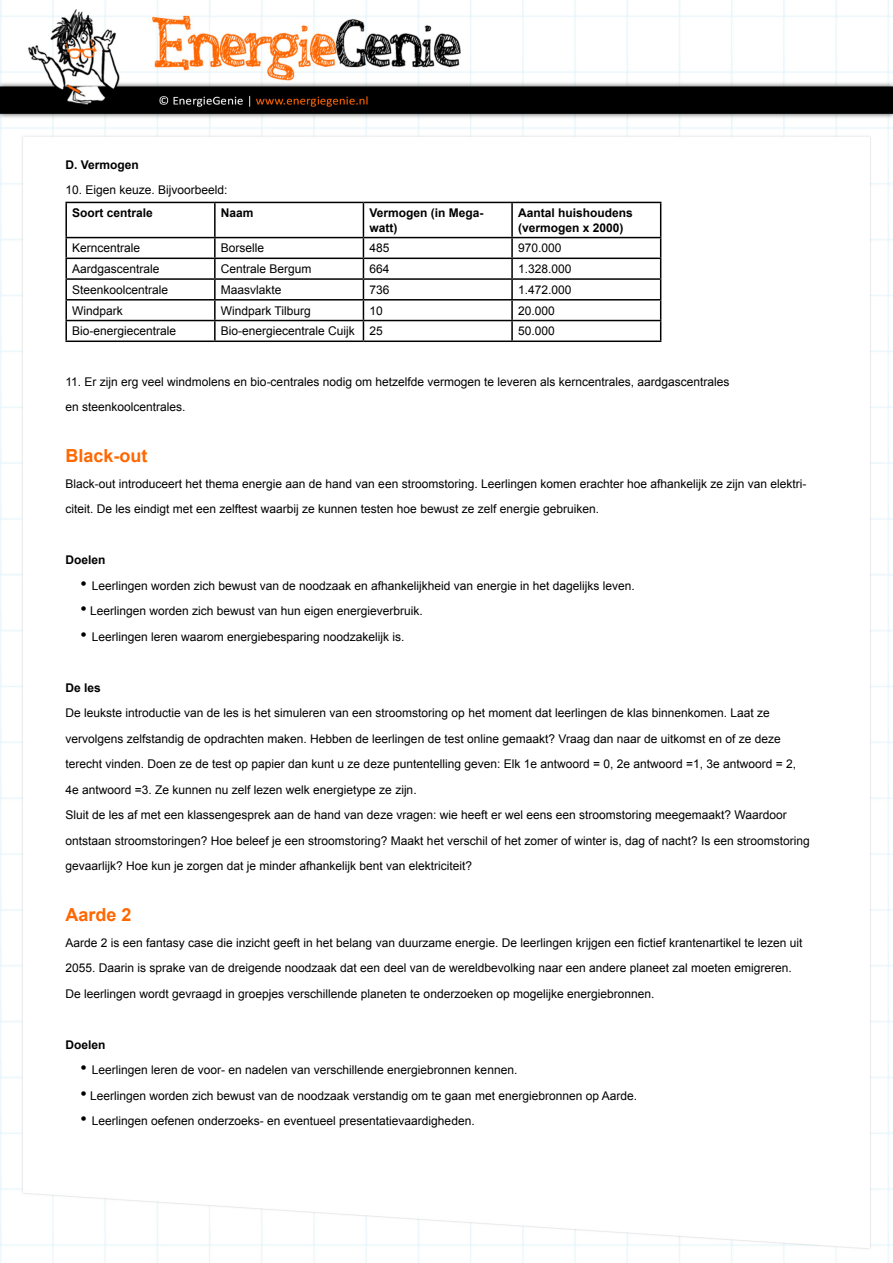
<style>
.page{position:relative;width:893px;height:1263px;background:#fff}
.page>*{position:absolute;margin:0;border:0;box-sizing:border-box;transform-origin:0 0}
.t1{font:700 18px "Arial";color:#ff6700}
.t2{font:12px/25.5px "Arial";color:#000}
.t3{font:700 12px/14.4px "Arial";color:#000}
.s1{font-size:18px}
</style>
<div class="page">
<img style="left:0;top:0;width:893px;height:1263px">
<hr style="left:65px;top:202px;width:150px;height:1px;background:#000">
<hr style="left:65px;top:203px;width:2px;height:34px;background:#000">
<hr style="left:215px;top:202px;width:148px;height:1px;background:#000">
<hr style="left:214px;top:203px;width:2px;height:34px;background:#000">
<hr style="left:363px;top:202px;width:149px;height:1px;background:#000">
<hr style="left:363px;top:203px;width:1px;height:34px;background:#000">
<hr style="left:512px;top:202px;width:149px;height:1px;background:#000">
<hr style="left:511px;top:203px;width:2px;height:34px;background:#000">
<hr style="left:660px;top:203px;width:1px;height:34px;background:#000">
<hr style="left:65px;top:237px;width:150px;height:1px;background:#000">
<hr style="left:65px;top:238px;width:2px;height:20px;background:#000">
<hr style="left:215px;top:237px;width:148px;height:1px;background:#000">
<hr style="left:214px;top:238px;width:2px;height:20px;background:#000">
<hr style="left:363px;top:237px;width:149px;height:1px;background:#000">
<hr style="left:512px;top:237px;width:149px;height:1px;background:#000">
<hr style="left:511px;top:238px;width:2px;height:20px;background:#000">
<hr style="left:65px;top:258px;width:150px;height:1px;background:#000">
<hr style="left:215px;top:258px;width:148px;height:1px;background:#000">
<hr style="left:363px;top:258px;width:149px;height:1px;background:#000">
<hr style="left:512px;top:258px;width:149px;height:1px;background:#000">
<hr style="left:65px;top:278px;width:150px;height:2px;background:#000">
<hr style="left:215px;top:278px;width:148px;height:2px;background:#000">
<hr style="left:363px;top:278px;width:149px;height:2px;background:#000">
<hr style="left:512px;top:278px;width:149px;height:2px;background:#000">
<hr style="left:65px;top:299px;width:150px;height:2px;background:#000">
<hr style="left:215px;top:299px;width:148px;height:2px;background:#000">
<hr style="left:363px;top:299px;width:149px;height:2px;background:#000">
<hr style="left:512px;top:299px;width:149px;height:2px;background:#000">
<hr style="left:65px;top:320px;width:150px;height:1px;background:#000">
<svg style="left:65px;top:259px;width:2px;height:81px"></svg>
<hr style="left:215px;top:320px;width:148px;height:1px;background:#000">
<svg style="left:214px;top:259px;width:2px;height:81px"></svg>
<hr style="left:363px;top:320px;width:149px;height:1px;background:#000">
<svg style="left:363px;top:238px;width:1px;height:102px"></svg>
<hr style="left:512px;top:320px;width:149px;height:1px;background:#000">
<svg style="left:511px;top:259px;width:2px;height:81px"></svg>
<svg style="left:660px;top:238px;width:1px;height:102px"></svg>
<hr style="left:65px;top:340px;width:150px;height:2px;background:#000">
<hr style="left:215px;top:340px;width:148px;height:2px;background:#000">
<hr style="left:363px;top:340px;width:149px;height:2px;background:#000">
<hr style="left:512px;top:340px;width:149px;height:2px;background:#000">
<p class="t3" style="left:65px;top:157px;width:75px">D. Vermogen</p>
<p class="t2" style="left:65px;top:177px;width:164px">10. Eigen keuze. Bijvoorbeeld:</p>
<p class="t3" style="left:72px;top:206px;width:82px">Soort centrale</p>
<p class="t3" style="left:221px;top:206px;width:34px">Naam</p>
<p class="t3" style="left:369px;top:206px;width:116px">Vermogen (in Mega&shy;watt)</p>
<p class="t3" style="left:518px;top:206px;width:116px">Aantal huishoudens (vermogen x 2000)</p>
<p class="t2" style="left:72px;top:235px;width:70px">Kerncentrale</p>
<p class="t2" style="left:221px;top:235px;width:45px">Borselle</p>
<p class="t2" style="left:369px;top:235px;width:22px">485</p>
<p class="t2" style="left:518px;top:235px;width:45px">970.000</p>
<p class="t2" style="left:72px;top:256px;width:89px">Aardgascentrale</p>
<p class="t2" style="left:221px;top:256px;width:92px">Centrale Bergum</p>
<p class="t2" style="left:369px;top:256px;width:22px">664</p>
<p class="t2" style="left:518px;top:256px;width:55px">1.328.000</p>
<p class="t2" style="left:72px;top:277px;width:98px">Steenkoolcentrale</p>
<p class="t2" style="left:221px;top:277px;width:62px">Maasvlakte</p>
<p class="t2" style="left:369px;top:277px;width:22px">736</p>
<p class="t2" style="left:518px;top:277px;width:55px">1.472.000</p>
<p class="t2" style="left:72px;top:297px;width:52px">Windpark</p>
<p class="t2" style="left:221px;top:297px;width:92px">Windpark Tilburg</p>
<p class="t2" style="left:369px;top:297px;width:15px">10</p>
<p class="t2" style="left:518px;top:297px;width:38px">20.000</p>
<p class="t2" style="left:72px;top:318px;width:106px">Bio-energiecentrale</p>
<p class="t2" style="left:221px;top:318px;width:163px">Bio-energiecentrale Cuijk 25</p>
<p class="t2" style="left:518px;top:318px;width:38px">50.000</p>
<p class="t2" style="left:65px;top:368px;width:666px">11. Er zijn erg veel windmolens en bio-centrales nodig om hetzelfde vermogen te leveren als kerncentrales, aardgascentrales en steenkoolcentrales.</p>
<h1 class="t1" style="left:65px;top:443px;width:84px">Black-out</h1>
<p class="t2" style="left:65px;top:470px;width:743px">Black-out introduceert het thema energie aan de hand van een stroomstoring. Leerlingen komen erachter hoe afhankelijk ze zijn van elektri&shy;citeit. De les eindigt met een zelftest waarbij ze kunnen testen hoe bewust ze zelf energie gebruiken.</p>
<p class="t3" style="left:65px;top:553px;width:42px">Doelen</p>
<p class="t2" style="left:80px;top:572px;width:556px"><span class="s1">•</span> Leerlingen worden zich bewust van de noodzaak en afhankelijkheid van energie in het dagelijks leven.</p>
<p class="t2" style="left:80px;top:598px;width:344px"><span class="s1">•</span> Leerlingen worden zich bewust van hun eigen energieverbruik.</p>
<p class="t2" style="left:80px;top:623px;width:326px"><span class="s1">•</span> Leerlingen leren waarom energiebesparing noodzakelijk is.</p>
<p class="t3" style="left:65px;top:680px;width:37px">De les</p>
<p class="t2" style="left:65px;top:700px;width:746px">De leukste introductie van de les is het simuleren van een stroomstoring op het moment dat leerlingen de klas binnenkomen. Laat ze vervolgens zelfstandig de opdrachten maken. Hebben de leerlingen de test online gemaakt? Vraag dan naar de uitkomst en of ze deze terecht vinden. Doen ze de test op papier dan kunt u ze deze puntentelling geven: Elk 1e antwoord = 0, 2e antwoord =1, 3e antwoord = 2, 4e antwoord =3. Ze kunnen nu zelf lezen welk energietype ze zijn.<br>Sluit de les af met een klassengesprek aan de hand van deze vragen: wie heeft er wel eens een stroomstoring meegemaakt? Waardoor ontstaan stroomstoringen? Hoe beleef je een stroomstoring? Maakt het verschil of het zomer of winter is, dag of nacht? Is een stroomstoring gevaarlijk? Hoe kun je zorgen dat je minder afhankelijk bent van elektriciteit?</p>
<h1 class="t1" style="left:65px;top:902px;width:68px">Aarde 2</h1>
<p class="t2" style="left:65px;top:929px;width:739px">Aarde 2 is een fantasy case die inzicht geeft in het belang van duurzame energie. De leerlingen krijgen een fictief krantenartikel te lezen uit<br>2055. Daarin is sprake van de dreigende noodzaak dat een deel van de wereldbevolking naar een andere planeet zal moeten emigreren.<br>De leerlingen wordt gevraagd in groepjes verschillende planeten te onderzoeken op mogelijke energiebronnen.</p>
<p class="t3" style="left:65px;top:1037px;width:42px">Doelen</p>
<p class="t2" style="left:80px;top:1057px;width:438px"><span class="s1">•</span> Leerlingen leren de voor- en nadelen van verschillende energiebronnen kennen.</p>
<p class="t2" style="left:80px;top:1082px;width:558px"><span class="s1">•</span> Leerlingen worden zich bewust van de noodzaak verstandig om te gaan met energiebronnen op Aarde.</p>
<p class="t2" style="left:80px;top:1108px;width:396px"><span class="s1">•</span> Leerlingen oefenen onderzoeks- en eventueel presentatievaardigheden.</p>
</div>
